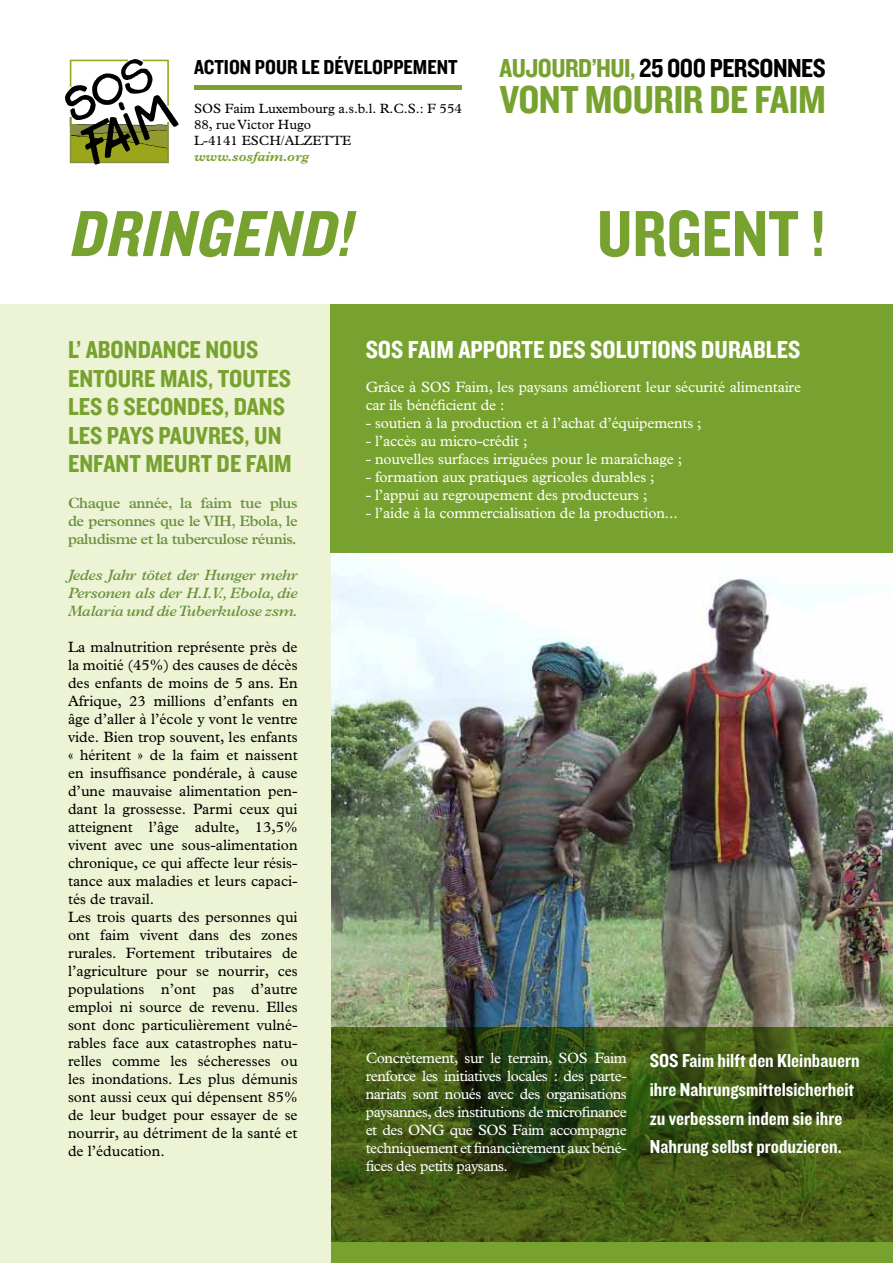
<style>
.page{position:relative;width:893px;height:1263px;background:#fff}
.page>*{position:absolute;margin:0;border:0;box-sizing:border-box;transform-origin:0 0}
.t1{font:italic 67.5px "Knockout HTF50 Welterweight";color:#78a22f}
.t2{font:67.5px "Knockout HTF50 Welterweight";color:#78a22f}
.t3{font:40.5px "Knockout HTF50 Welterweight";color:#78a22f}
.t4{font:27px "Knockout HTF50 Welterweight";letter-spacing:-.02em;color:#000}
.t5{font:27px "Knockout HTF50 Welterweight";color:#78a22f}
.t6{font:25.5px/28.5px "Knockout HTF50 Welterweight";color:#78a22f}
.t7{font:25.5px "Knockout HTF50 Welterweight";color:#fff}
.t8{font:21px "Knockout HTF50 Welterweight";color:#000}
.t9{font:19.5px/28.5px "Knockout HTF50 Welterweight";color:#fff}
.t10{font:15px/18px "Plantin Std";color:#000}
.t11{font:15px/18px "Plantin Std";letter-spacing:-.01em;color:#fff}
.t12{font:italic 600 15px/18px "Plantin Std";letter-spacing:-.02em;color:#6a913e;text-align:justify}
.t13{font:600 15px/18px "Plantin Std";letter-spacing:-.03em;color:#6a913e;text-align:justify}
.t14{font:13.5px/15.9px "Plantin Std";color:#000}
.t15{font:italic 700 13.5px "Plantin Std";color:#78a22f}
.s1{color:#78a22f}
</style>
<div class="page">
<img style="left:330px;top:553px;width:563px;height:474px">
<svg style="left:330px;top:1027px;width:563px;height:236px;background:#445c17"></svg>
<div style="left:0;top:304px;width:330px;height:959px;background:#edf4d5"></div>
<div style="left:194px;top:85px;width:268px;height:5px;background:#78a22f"></div>
<div style="left:330px;top:305px;width:563px;height:248px;background:#78a22f"></div>
<svg style="left:65px;top:59px;width:114px;height:106px"></svg>
<h3 class="t8" style="left:194px;top:56px;width:11px">ACTION</h3>
<h3 class="t8" style="left:255px;top:56px;width:12px">POUR</h3>
<h3 class="t8" style="left:301px;top:56px;width:83px">LE DÉVELOPPEMENT</h3>
<p class="t14" style="left:194px;top:101px;width:269px">SOS Faim Luxembourg a.s.b.l. R.C.S.: F 554<br>88, rue Victor Hugo<br>L-4141 ESCH/ALZETTE</p>
<p class="t15" style="left:194px;top:148px;width:117px">www.sosfaim.org</p>
<h3 class="t5" style="left:499px;top:54px;width:53px">AUJOURD</h3>
<h3 class="t4" style="left:592px;top:54px;width:132px"><span class="s1">’HUI,</span> 25 000 PERSONNES</h3>
<h2 class="t3" style="left:499px;top:79px;width:21px">VONT</h2>
<h2 class="t3" style="left:585px;top:79px;width:21px">MOURIR</h2>
<h2 class="t3" style="left:709px;top:79px;width:63px">DE FAIM</h2>
<h1 class="t1" style="left:194px;top:198px;width:173px">GEND!</h1>
<h1 class="t2" style="left:597px;top:198px;width:230px">URGENT !</h1>
<h1 class="t1" style="left:68px;top:198px;width:34px">DRIN</h1>
<h3 class="t6" style="left:68px;top:336px;width:225px">L’ ABONDANCE NOUS<br>ENTOURE MAIS, TOUTES<br>LES 6 SECONDES, DANS<br>LES PAYS PAUVRES, UN<br>ENFANT MEURT DE FAIM</h3>
<p class="t13" style="left:68px;top:494px;width:231px">Chaque année, la faim tue plus de personnes que le VIH, Ebola, le paludisme et la tuberculose réunis.</p>
<p class="t12" style="left:68px;top:566px;width:231px">Jedes Jahr tötet der Hunger mehr Personen als der H.I.V., Ebola, die Malaria und die Tuberkulose zsm.</p>
<p class="t10" style="left:68px;top:638px;width:231px">La malnutrition représente près de la moitié (45%) des causes de décès des enfants de moins de 5 ans. En<br>Afrique, 23 millions d’enfants en âge d’aller à l’école y vont le ventre vide. Bien trop souvent, les enfants « héritent » de la faim et naissent en insuffisance pondérale, à cause d’une mauvaise alimentation pen&shy;dant la grossesse. Parmi ceux qui atteignent l’âge adulte, 13,5% vivent avec une sous-alimentation chronique, ce qui affecte leur résis&shy;tance aux maladies et leurs capaci&shy;tés de travail.<br>Les trois quarts des personnes qui ont faim vivent dans des zones rurales. Fortement tributaires de l’agriculture pour se nourrir, ces populations n’ont pas d’autre emploi ni source de revenu. Elles sont donc particulièrement vulné&shy;rables face aux catastrophes natu&shy;relles comme les sécheresses ou les inondations. Les plus démunis sont aussi ceux qui dépensent 85% de leur budget pour essayer de se nourrir, au détriment de la santé et de l’éducation.</p>
<h3 class="t7" style="left:366px;top:336px;width:55px">SOS FAIM</h3>
<h3 class="t7" style="left:458px;top:336px;width:14px">APPORTE</h3>
<h3 class="t7" style="left:549px;top:336px;width:90px">DES SOLUTIONS</h3>
<h3 class="t7" style="left:701px;top:336px;width:14px">DURAB</h3>
<h3 class="t7" style="left:766px;top:336px;width:23px">LES</h3>
<p class="t11" style="left:366px;top:378px;width:437px">Grâce à SOS Faim, les paysans améliorent leur sécurité alimentaire car ils bénéficient de :</p>
<p class="t11" style="left:366px;top:414px;width:337px">- soutien à la production et à l’achat d’équipements ;</p>
<p class="t11" style="left:366px;top:432px;width:163px">- l’accès au micro-crédit ;</p>
<p class="t11" style="left:366px;top:450px;width:318px">- nouvelles surfaces irriguées pour le maraîchage ;</p>
<p class="t11" style="left:366px;top:468px;width:290px">- formation aux pratiques agricoles durables ;</p>
<p class="t11" style="left:366px;top:486px;width:283px">- l’appui au regroupement des producteurs ;</p>
<p class="t11" style="left:366px;top:504px;width:314px">- l’aide à la commercialisation de la production...</p>
<p class="t11" style="left:366px;top:1049px;width:263px;text-align:justify">Concrètement, sur le terrain, SOS Faim renforce les initiatives locales : des parte&shy;nariats sont noués avec des organisations paysannes, des institutions de microfinance et des ONG que SOS Faim accompagne techniquement et financièrement aux béné&shy;fices des petits paysans.</p>
<h3 class="t9" style="left:650px;top:1047px;width:211px">SOS FAIM HILFT DEN KLEINBAUERN<br>IHRE NAHRUNGSMITTELSICHERHEIT<br>ZU VERBESSERN INDEM SIE IHRE<br>NAHRUNG SELBST PRODUZIEREN.</h3>
</div>
